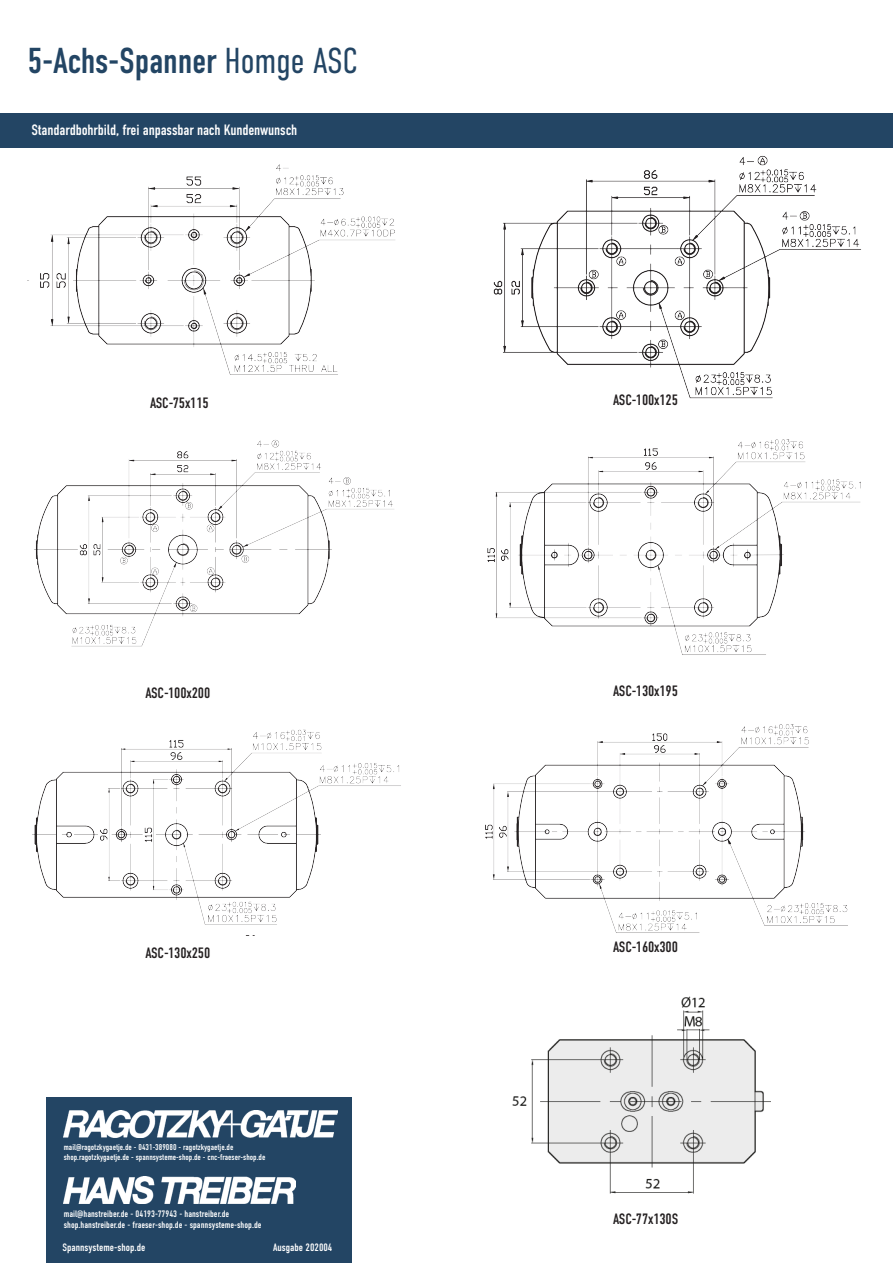
<style>
.page{position:relative;width:893px;height:1263px;background:#fff}
.page>*{position:absolute;margin:0;border:0;box-sizing:border-box;transform-origin:0 0}
.t1{font:36px "DIN Condensed";letter-spacing:-.01em;color:#234564}
.t2{font:15px "DIN Condensed";letter-spacing:-.01em;color:#231f20}
.t3{font:15px "DIN Condensed";letter-spacing:-.01em;color:#fff}
.t4{font:10.65px "DIN Condensed";color:#fff}
.t5{font:9.3px/11.2px "DIN Condensed";color:#fff}
.t6{font:8.4px/10.2px "DIN Condensed";color:#fff}
.s1{font-weight:300}
</style>
<div class="page">
<div style="left:47px;top:1097px;width:305px;height:166px;background:#234564"></div>
<img style="left:64px;top:1177px;width:231px;height:27px">
<img style="left:64px;top:1111px;width:274px;height:27px">
<img style="left:512px;top:996px;width:259px;height:198px">
<div style="left:0;top:114px;width:893px;height:34px;background:#234564"></div>
<img style="left:28px;top:164px;width:367px;height:211px">
<img style="left:493px;top:155px;width:368px;height:244px">
<img style="left:34px;top:440px;width:360px;height:207px">
<img style="left:487px;top:439px;width:374px;height:216px">
<img style="left:32px;top:729px;width:369px;height:196px">
<img style="left:485px;top:724px;width:363px;height:209px">
<p class="t1" style="left:28px;top:40px;width:331px">5-Achs-Spanner <span class="s1">Homge ASC</span></p>
<p class="t3" style="left:31px;top:121px;width:267px">Standardbohrbild, frei anpassbar nach Kundenwunsch</p>
<p class="t2" style="left:150px;top:394px;width:60px">ASC-75x115</p>
<p class="t2" style="left:613px;top:391px;width:66px">ASC-100x125</p>
<p class="t2" style="left:145px;top:685px;width:66px">ASC-100x200</p>
<p class="t2" style="left:613px;top:682px;width:66px">ASC-130x195</p>
<p class="t2" style="left:145px;top:944px;width:66px">ASC-130x250</p>
<p class="t2" style="left:613px;top:939px;width:66px">ASC-160x300</p>
<p class="t6" style="left:64px;top:1142px;width:203px">mail@ragotzkygaetje.de - 0431-389080 - ragotzkygaetje.de shop.ragotzkygaetje.de - spannsysteme-shop.de - cnc-fraeser-shop.de</p>
<p class="t5" style="left:64px;top:1208px;width:199px">mail@hanstreiber.de - 04193-77943 - hanstreiber.de shop.hanstreiber.de - fraeser-shop.de - spannsysteme-shop.de</p>
<p class="t4" style="left:62px;top:1241px;width:84px">Spannsysteme-shop.de</p>
<p class="t4" style="left:273px;top:1241px;width:61px">Ausgabe 202004</p>
<p class="t2" style="left:613px;top:1210px;width:67px">ASC-77x130S</p>
</div>
